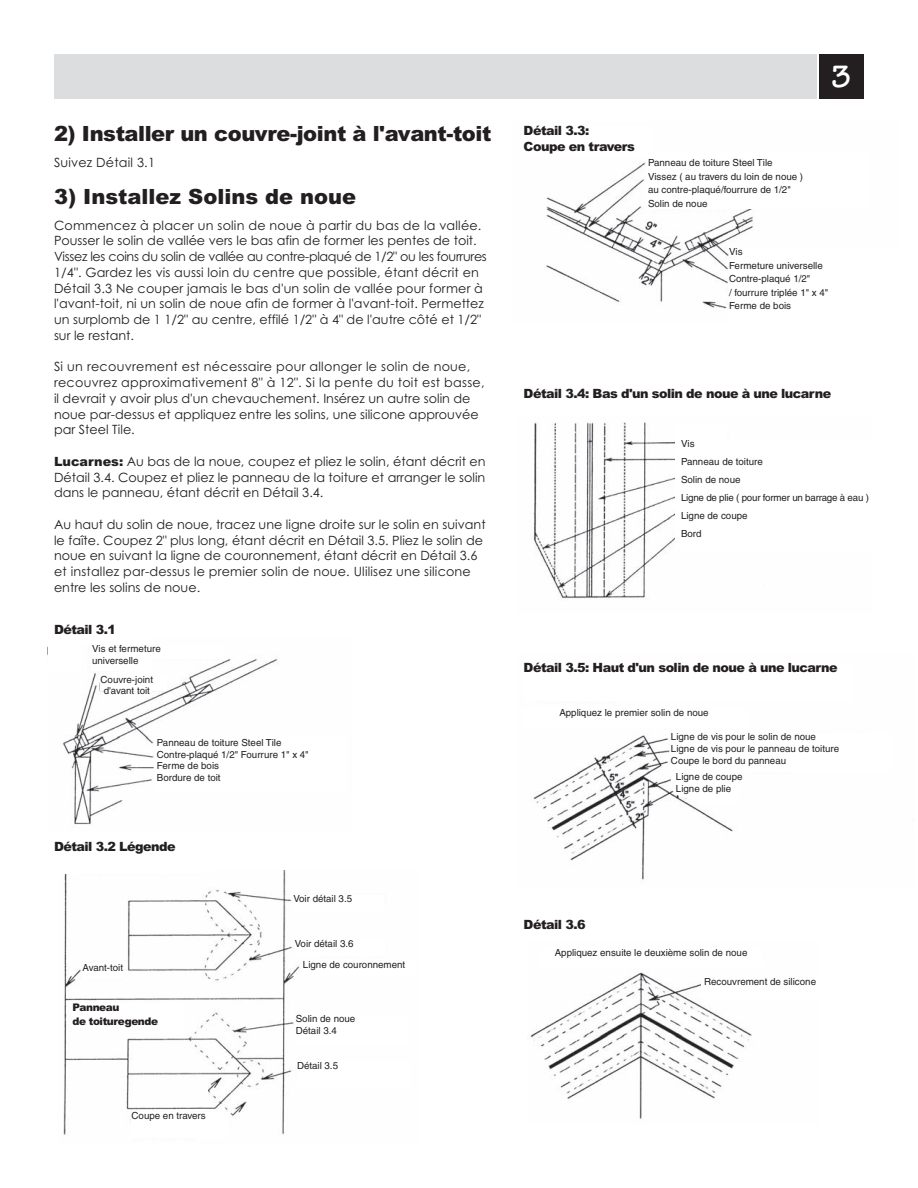
<style>
.page{position:relative;width:918px;height:1188px;background:#fff}
.page>*{position:absolute;margin:0;border:0;box-sizing:border-box;transform-origin:0 0}
.t1{font:700 33px "Tekton";color:#fff}
.t2{font:900 21px "Arial";letter-spacing:-.02em;color:#231f20}
.t3{font:900 21px "Arial";color:#231f20}
.t4{font:12.75px/15.8px "Century Gothic";color:#231f20}
.t5{font:900 12.75px/15.8px "Arial";letter-spacing:-.04em;color:#231f20}
.t6{font:900 10.5px/13.5px "Arial";letter-spacing:-.04em;color:#231f20}
.t7{font:9.75px/13.5px "Helvetica";color:#231f20}
.s1{font-family:"Arial";font-weight:900}
</style>
<div class="page">
<img style="left:63px;top:870px;width:237px;height:265px">
<img style="left:546px;top:162px;width:208px;height:147px">
<img style="left:533px;top:422px;width:142px;height:177px">
<img style="left:533px;top:701px;width:381px;height:179px">
<img style="left:530px;top:972px;width:222px;height:147px">
<img style="left:62px;top:659px;width:216px;height:166px">
<div style="left:54px;top:54px;width:762px;height:45px;background:#dcdddf"></div>
<div style="left:819px;top:54px;width:45px;height:45px;background:#231f20"></div>
<div style="left:155px;top:735px;width:191px;height:56px;background:#fff"></div>
<div style="left:91px;top:658px;width:60px;height:12px;background:#fff"></div>
<div style="left:100px;top:677px;width:66px;height:13px;background:#fff"></div>
<div style="left:293px;top:895px;width:91px;height:16px;background:#fff"></div>
<div style="left:295px;top:940px;width:91px;height:16px;background:#fff"></div>
<div style="left:296px;top:1015px;width:112px;height:29px;background:#fff"></div>
<div style="left:522px;top:709px;width:224px;height:19px;background:#fff"></div>
<div style="left:671px;top:733px;width:221px;height:38px;background:#fff"></div>
<div style="left:701px;top:978px;width:134px;height:20px;background:#fff"></div>
<div style="left:297px;top:1062px;width:112px;height:26px;background:#fff"></div>
<div style="left:132px;top:1112px;width:97px;height:26px;background:#fff"></div>
<div style="left:83px;top:964px;width:42px;height:15px;background:#fff"></div>
<div style="left:54px;top:842px;width:157px;height:32px;background:#fff"></div>
<div style="left:73px;top:1004px;width:110px;height:29px;background:#fff"></div>
<div style="left:48px;top:640px;width:34px;height:33px;background:#fff"></div>
<svg style="left:670px;top:767px;width:71px;height:38px"></svg>
<div style="left:729px;top:248px;width:170px;height:87px;background:#fff"></div>
<div style="left:647px;top:151px;width:222px;height:58px;background:#fff"></div>
<h2 class="t2" style="left:54px;top:126px;width:439px">2) Installer un couvre-joint à l'avant-toit</h2>
<p class="t4" style="left:54px;top:156px;width:103px">Suivez Détail 3.1</p>
<h2 class="t3" style="left:54px;top:189px;width:304px">3) Installez Solins de noue</h2>
<p class="t4" style="left:54px;top:218px;width:434px">Commencez à placer un solin de noue à partir du bas de la vallée.<br>Pousser le solin de vallée vers le bas afin de former les pentes de toit.<br>Vissez les coins du solin de vallée au contre-plaqué de 1/2" ou les fourrures 1/4". Gardez les vis aussi loin du centre que possible, étant décrit en Détail 3.3 Ne couper jamais le bas d'un solin de vallée pour former à l'avant-toit, ni un solin de noue afin de former à l'avant-toit. Permettez un surplomb de 1 1/2" au centre, effilé 1/2" à 4" de l'autre côté et 1/2" sur le restant.</p>
<p class="t4" style="left:54px;top:360px;width:432px">Si un recouvrement est nécessaire pour allonger le solin de noue, recouvrez approximativement 8" à 12". Si la pente du toit est basse, il devrait y avoir plus d'un chevauchement. Insérez un autre solin de noue par-dessus et appliquez entre les solins, une silicone approuvée par Steel Tile.</p>
<p class="t4" style="left:54px;top:455px;width:433px;text-align:justify"><span class="s1">Lucarnes:</span> Au bas de la noue, coupez et pliez le solin, étant décrit en Détail 3.4. Coupez et pliez le panneau de la toiture et arranger le solin dans le panneau, étant décrit en Détail 3.4.</p>
<p class="t4" style="left:54px;top:518px;width:433px">Au haut du solin de noue, tracez une ligne droite sur le solin en suivant le faîte. Coupez 2" plus long, étant décrit en Détail 3.5. Pliez le solin de noue en suivant la ligne de couronnement, étant décrit en Détail 3.6 et installez par-dessus le premier solin de noue. Ulilisez une silicone entre les solins de noue.</p>
<p class="t5" style="left:54px;top:623px;width:64px">Détail 3.1</p>
<p class="t7" style="left:92px;top:644px;width:70px;line-height:11.7px">Vis et fermeture universelle</p>
<p class="t7" style="left:101px;top:674px;width:54px;line-height:11.7px;text-align:center">Couvre-joint d'avant toit</p>
<p class="t7" style="left:157px;top:738px;width:153px;line-height:11.7px">Panneau de toiture Steel Tile<br>Contre-plaqué 1/2" Fourrure 1" x 4"<br>Ferme de bois<br>Bordure de toit</p>
<p class="t5" style="left:54px;top:840px;width:123px">Détail 3.2 Légende</p>
<p class="t7" style="left:83px;top:961px;width:42px">Avant-toit</p>
<p class="t6" style="left:73px;top:1002px;width:87px">Panneau<br>de toituregende</p>
<p class="t7" style="left:132px;top:1110px;width:76px">Coupe en travers</p>
<p class="t7" style="left:293px;top:893px;width:60px">Voir détail 3.5</p>
<p class="t7" style="left:303px;top:934px;width:104px;line-height:20.9px;text-indent:-8px">Voir détail 3.6<br>Ligne de couronnement</p>
<p class="t7" style="left:296px;top:1014px;width:61px;line-height:11.7px">Solin de noue<br>Détail 3.4</p>
<p class="t7" style="left:297px;top:1060px;width:43px">Détail 3.5</p>
<p class="t5" style="left:524px;top:124px;width:113px">Détail 3.3:<br>Coupe en travers</p>
<p class="t7" style="left:648px;top:157px;width:157px">Panneau de toiture Steel Tile<br>Vissez ( au travers du loin de noue ) au contre-plaqué/fourrure de 1/2"<br>Solin de noue</p>
<h1 class="t1" style="left:832px;top:65px;width:21px">3</h1>
<p class="t7" style="left:729px;top:246px;width:101px">Vis<br>Fermeture universelle<br>Contre-plaqué 1/2"<br>/ fourrure triplée 1" x 4"<br>Ferme de bois</p>
<p class="t5" style="left:524px;top:387px;width:309px">Détail 3.4: Bas d'un solin de noue à une lucarne</p>
<p class="t7" style="left:681px;top:435px;width:189px;line-height:18px">Vis<br>Panneau de toiture<br>Solin de noue<br>Ligne de plie ( pour former un barrage à eau )<br>Ligne de coupe<br>Bord</p>
<p class="t5" style="left:524px;top:661px;width:316px">Détail 3.5: Haut d'un solin de noue à une lucarne</p>
<p class="t7" style="left:559px;top:707px;width:151px">Appliquez le premier solin de noue</p>
<p class="t7" style="left:671px;top:732px;width:170px;line-height:12px">Ligne de vis pour le solin de noue<br>Ligne de vis pour le panneau de toiture<br>Coupe le bord du panneau</p>
<p class="t5" style="left:524px;top:918px;width:64px">Détail 3.6</p>
<p class="t7" style="left:676px;top:772px;width:68px;line-height:12px">Ligne de coupe<br>Ligne de plie</p>
<p class="t7" style="left:555px;top:947px;width:194px">Appliquez ensuite le deuxième solin de noue</p>
<p class="t7" style="left:704px;top:976px;width:114px">Recouvrement de silicone</p>
</div>
